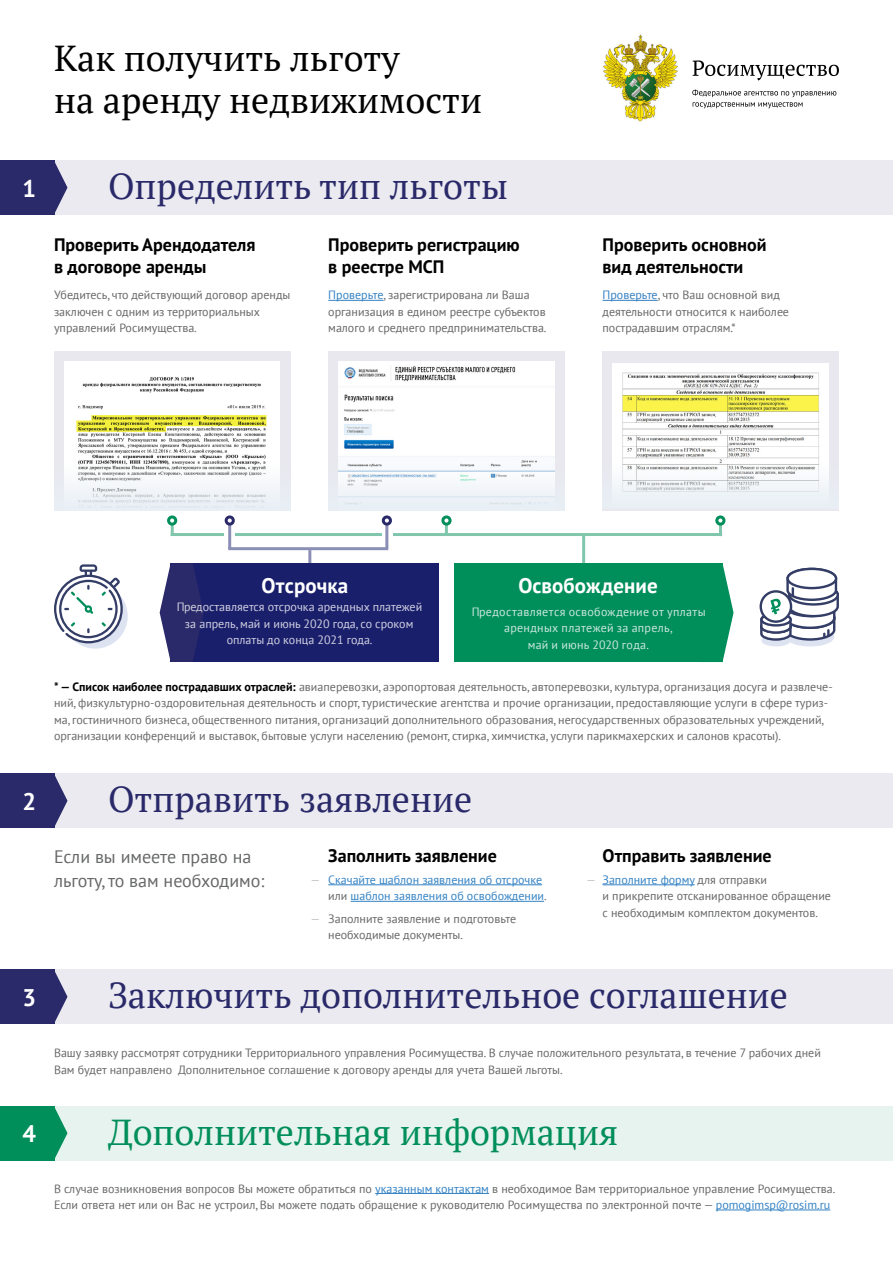
<style>
.page{position:relative;width:893px;height:1263px;background:#fff}
.page>*{position:absolute;margin:0;border:0;box-sizing:border-box;transform-origin:0 0}
.t1{font:36px "PT Serif";color:#2a2969}
.t2{font:36px/42px "PT Serif";color:#000101}
.t3{font:36px "PT Serif";color:#008e5b}
.t4{font:700 24px "PT Sans";color:#fff}
.t5{font:700 21px "PT Sans";letter-spacing:.005em;color:#fff}
.t6{font:700 18px/21.6px "PT Sans";color:#000}
.t7{font:18px/24px "PT Sans";color:#666767}
.t8{font:12px/16.5px "PT Sans";color:#666767}
.t9{font:12px/16.5px "PT Sans";color:#fff;text-align:center}
.t10{font:12px/16.5px "PT Sans";letter-spacing:.025em;color:#fff;text-align:center}
.t11{font:12px/16.5px "PT Sans";color:#3382c4}
.t12{font:12px "PT Sans";color:#bbbcbb}
.s1{color:#3382c4}
.s2{color:#337fc0}
.s3{font-weight:700;color:#000101}
.s4{color:#666767}
</style>
<div class="page">
<div style="left:786px;top:627px;width:48px;height:19px;background:#dee3f2;border-radius:50%"></div>
<div style="left:761px;top:635px;width:30px;height:11px;background:#dee3f2;border-radius:50%"></div>
<svg style="left:759px;top:567px;width:80px;height:75px"></svg>
<svg style="left:54px;top:564px;width:74px;height:85px"></svg>
<svg style="left:445px;top:526px;width:3px;height:7px"></svg>
<svg style="left:171px;top:526px;width:3px;height:8px"></svg>
<hr style="left:172px;top:533px;width:408px;height:3px;background:#008e5b">
<div style="left:54px;top:351px;width:236px;height:159px;background:#e9e8ef"></div>
<div style="left:54px;top:161px;width:839px;height:54px;background:#eaeaf0"></div>
<div style="left:0;top:161px;width:54px;height:54px;background:#2a2969"></div>
<svg style="left:54px;top:161px;width:14px;height:54px"></svg>
<hr style="left:328px;top:300px;width:55px;height:1px;background:#3382c4">
<div style="left:328px;top:351px;width:237px;height:159px;background:#e9e8ef"></div>
<hr style="left:602px;top:300px;width:56px;height:1px;background:#337fc0">
<div style="left:602px;top:351px;width:237px;height:159px;background:#e9e8ef"></div>
<div style="left:171px;top:563px;width:268px;height:99px;background:#1a1f6c"></div>
<hr style="left:582px;top:535px;width:3px;height:29px;background:#008e5b">
<svg style="left:719px;top:526px;width:3px;height:9px"></svg>
<hr style="left:583px;top:533px;width:138px;height:3px;background:#008e5b">
<div style="left:454px;top:563px;width:268px;height:99px;background:#008e5b"></div>
<svg style="left:160px;top:563px;width:43px;height:99px"></svg>
<svg style="left:722px;top:563px;width:11px;height:99px"></svg>
<div style="left:54px;top:774px;width:839px;height:54px;background:#eaeaf0"></div>
<div style="left:0;top:774px;width:54px;height:54px;background:#2a2969"></div>
<svg style="left:54px;top:774px;width:14px;height:54px"></svg>
<div style="left:54px;top:970px;width:839px;height:54px;background:#eaeaf0"></div>
<div style="left:0;top:970px;width:54px;height:54px;background:#2a2969"></div>
<svg style="left:54px;top:970px;width:14px;height:54px"></svg>
<div style="left:167px;top:515px;width:10px;height:11px;border:3px solid #008e5b;border-radius:50%"></div>
<div style="left:441px;top:515px;width:11px;height:11px;border:3px solid #008e5b;border-radius:50%"></div>
<svg style="left:382px;top:523px;width:10px;height:22px"></svg>
<svg style="left:225px;top:525px;width:10px;height:26px"></svg>
<hr style="left:385px;top:520px;width:3px;height:27px;background:#1a1f6c">
<hr style="left:228px;top:520px;width:3px;height:27px;background:#1a1f6c">
<hr style="left:230px;top:547px;width:157px;height:3px;background:#1a1f6c">
<div style="left:715px;top:515px;width:10px;height:11px;border:3px solid #008e5b;border-radius:50%"></div>
<div style="left:226px;top:517px;width:7px;height:7px;background:#fff;border-radius:50%"></div>
<div style="left:225px;top:515px;width:10px;height:11px;border:3px solid #2a2969;border-radius:50%"></div>
<div style="left:383px;top:517px;width:7px;height:7px;background:#fff;border-radius:50%"></div>
<div style="left:382px;top:515px;width:10px;height:11px;border:3px solid #2a2969;border-radius:50%"></div>
<svg style="left:308px;top:552px;width:3px;height:10px"></svg>
<hr style="left:328px;top:884px;width:214px;height:1px;background:#3382c4">
<hr style="left:351px;top:901px;width:193px;height:1px;background:#3382c4">
<hr style="left:602px;top:884px;width:93px;height:1px;background:#3382c4">
<img style="left:338px;top:361px;width:217px;height:102px">
<img style="left:613px;top:363px;width:215px;height:99px">
<img style="left:612px;top:462px;width:217px;height:33px">
<img style="left:338px;top:463px;width:217px;height:41px">
<img style="left:64px;top:361px;width:216px;height:102px">
<img style="left:64px;top:463px;width:216px;height:44px">
<div style="left:54px;top:1106px;width:839px;height:54px;background:#e6f3ee"></div>
<div style="left:0;top:1106px;width:54px;height:54px;background:#008e5b"></div>
<svg style="left:54px;top:1106px;width:14px;height:54px"></svg>
<hr style="left:375px;top:1193px;width:114px;height:1px;background:#3382c4">
<hr style="left:716px;top:1210px;width:114px;height:1px;background:#3382c4">
<svg style="left:693px;top:60px;width:146px;height:20px"></svg>
<svg style="left:692px;top:89px;width:144px;height:19px"></svg>
<img style="left:603px;top:34px;width:75px;height:88px">
<h1 class="t2" style="left:54px;top:37px;width:430px">Как получить льготу<br>на аренду недвижимости</h1>
<h2 class="t4" style="left:23px;top:172px;width:15px">1</h2>
<h1 class="t1" style="left:108px;top:163px;width:401px">Определить тип льготы</h1>
<h3 class="t6" style="left:328px;top:234px;width:193px">Проверить регистрацию в реестре МСП</h3>
<p class="t8" style="left:328px;top:287px;width:220px"><span class="s1">Проверьте</span>, зарегистрирована ли Ваша организация в едином реестре субъектов малого и среднего предпринимательства.</p>
<h3 class="t6" style="left:54px;top:234px;width:203px">Проверить Арендодателя в договоре аренды</h3>
<p class="t8" style="left:54px;top:287px;width:238px">Убедитесь, что действующий договор аренды заключен с одним из территориальных управлений Росимущества.</p>
<h3 class="t6" style="left:602px;top:234px;width:166px">Проверить основной вид деятельности</h3>
<p class="t8" style="left:602px;top:287px;width:188px"><span class="s2">Проверьте</span>, что Ваш основной вид деятельности относится к наиболее пострадавшим отраслям.*</p>
<h3 class="t5" style="left:261px;top:572px;width:88px">Отсрочка</h3>
<h3 class="t5" style="left:518px;top:572px;width:141px">Освобождение</h3>
<p class="t9" style="left:176px;top:598px;width:248px">Предоставляется отсрочка арендных платежей за апрель, май и июнь 2020 года, со сроком оплаты до конца 2021 года.</p>
<p class="t10" style="left:471px;top:603px;width:236px">Предоставляется освобождение от уплаты арендных платежей за апрель,<br>май и июнь 2020 года.</p>
<p class="t8" style="left:54px;top:678px;width:780px"><span class="s3">* — Список наиболее пострадавших отраслей:</span> авиаперевозки, аэропортовая деятельность, автоперевозки, культура, организация досуга и развлече&shy;ний, физкультурно-оздоровительная деятельность и спорт, туристические агентства и прочие организации, предоставляющие услуги в сфере туриз&shy;ма, гостиничного бизнеса, общественного питания, организаций дополнительного образования, негосударственных образовательных учреждений, организации конференций и выставок, бытовые услуги населению (ремонт, стирка, химчистка, услуги парикмахерских и салонов красоты).</p>
<h2 class="t4" style="left:23px;top:785px;width:15px">2</h2>
<h1 class="t1" style="left:108px;top:776px;width:366px">Отправить заявление</h1>
<h3 class="t7" style="left:54px;top:844px;width:212px">Если вы имеете право на льготу, то вам необходимо:</h3>
<p class="t12" style="left:310px;top:872px;width:11px">—</p>
<p class="t12" style="left:310px;top:911px;width:11px">—</p>
<h3 class="t6" style="left:328px;top:845px;width:170px">Заполнить заявление</h3>
<p class="t11" style="left:328px;top:871px;width:220px">Скачайте шаблон заявления об отсрочке <span class="s4">или</span> шаблон заявления об освобождении<span class="s4">.</span></p>
<p class="t8" style="left:328px;top:910px;width:189px">Заполните заявление и подготовьте необходимые документы.</p>
<p class="t12" style="left:586px;top:872px;width:11px">—</p>
<h3 class="t6" style="left:602px;top:845px;width:171px">Отправить заявление</h3>
<p class="t8" style="left:602px;top:871px;width:230px"><span class="s1">Заполните форму</span> для отправки<br>и прикрепите отсканированное обращение с необходимым комплектом документов.</p>
<h2 class="t4" style="left:23px;top:981px;width:15px">3</h2>
<h1 class="t1" style="left:108px;top:972px;width:681px">Заключить дополнительное соглашение</h1>
<p class="t8" style="left:54px;top:1044px;width:768px">Вашу заявку рассмотрят сотрудники Территориального управления Росимущества. В случае положительного результата, в течение 7 рабочих дней<br>Вам будет направлено Дополнительное соглашение к договору аренды для учета Вашей льготы.</p>
<h2 class="t4" style="left:23px;top:1118px;width:15px">4</h2>
<h1 class="t3" style="left:108px;top:1108px;width:512px">Дополнительная информация</h1>
<p class="t8" style="left:54px;top:1180px;width:783px">В случае возникновения вопросов Вы можете обратиться по <span class="s1">указанным контактам</span> в необходимое Вам территориальное управление Росимущества.<br>Если ответа нет или он Вас не устроил, Вы можете подать обращение к руководителю Росимущества по электронной почте — <span class="s1">pomogimsp@rosim.ru</span></p>
</div>
